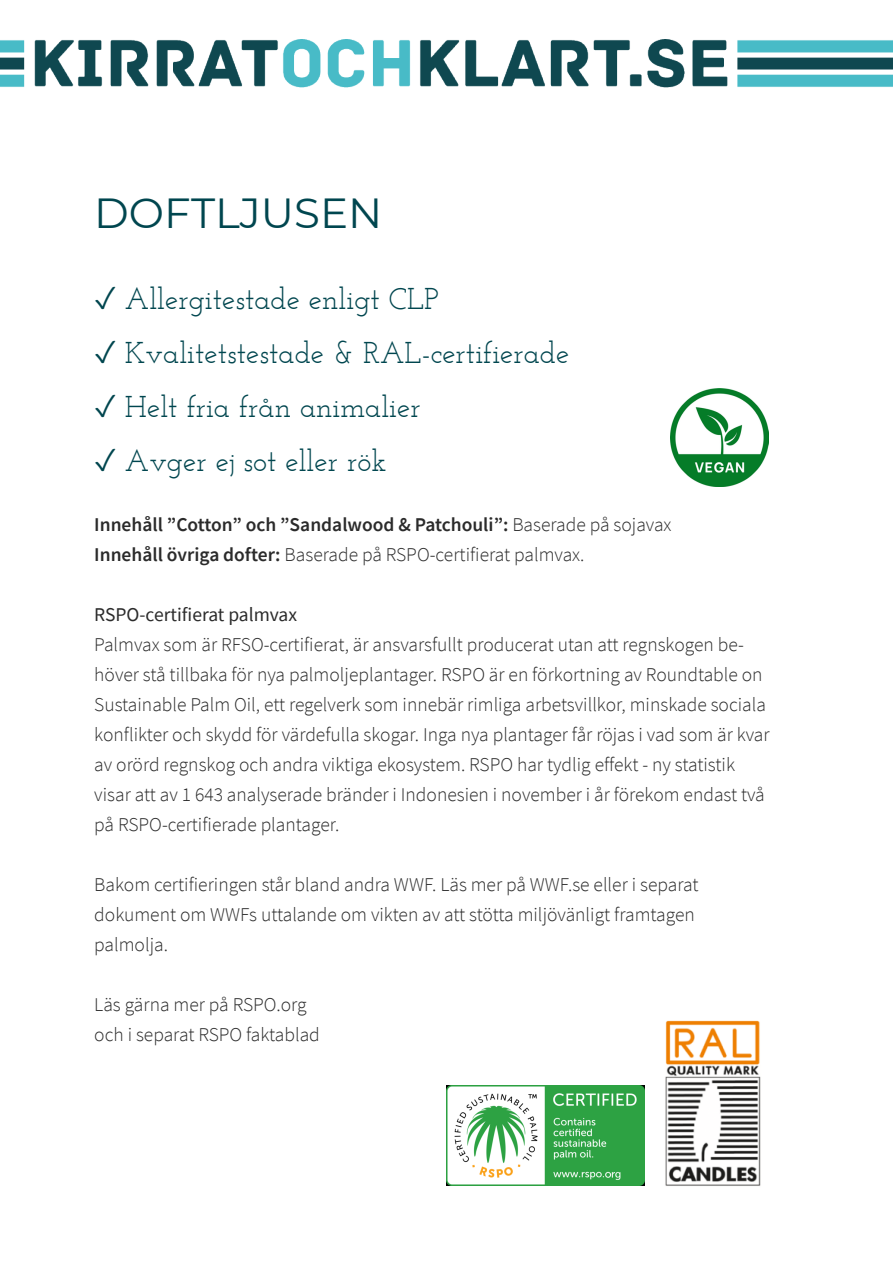
<style>
.page{position:relative;width:893px;height:1263px;background:#fff}
.page>*{position:absolute;margin:0;border:0;box-sizing:border-box;transform-origin:0 0}
.t1{font:42px "Montserrat";color:#00464f}
.t2{font:30px "Josefin Slab";color:#00464f}
.t3{font:300 19.5px/30px "Source Sans Pro";color:#2b2b2b}
.t4{font:600 19.5px "Source Sans Pro";color:#2b2b2b}
.t5{font:19.5px "Source Sans Pro";color:#2b2b2b}
.s1{font-weight:300}
.s2{font-weight:600}
</style>
<div class="page">
<img style="left:0;top:40px;width:893px;height:48px">
<img style="left:446px;top:1085px;width:199px;height:100px">
<img style="left:665px;top:1020px;width:96px;height:166px">
<img style="left:671px;top:388px;width:97px;height:98px">
<p class="t1" style="left:94px;top:184px;width:289px">DOFTLJUSEN</p>
<p class="t2" style="left:94px;top:281px;width:346px">✓ Allergitestade enligt CLP</p>
<p class="t2" style="left:94px;top:335px;width:476px">✓ Kvalitetstestade &amp; RAL-certifierade</p>
<p class="t2" style="left:94px;top:389px;width:328px">✓ Helt fria från animalier</p>
<p class="t2" style="left:94px;top:443px;width:294px">✓ Avger ej sot eller rök</p>
<p class="t4" style="left:94px;top:511px;width:579px">Innehåll ”Cotton” och ”Sandalwood &amp; Patchouli”: <span class="s1">Baserade på sojavax</span></p>
<p class="t3" style="left:94px;top:539px;width:492px"><span class="s2">Innehåll övriga dofter:</span> Baserade på RSPO-certifierat palmvax.</p>
<p class="t5" style="left:94px;top:602px;width:204px">RSPO-certifierat palmvax</p>
<p class="t3" style="left:94px;top:629px;width:677px">Palmvax som är RFSO-certifierat, är ansvarsfullt producerat utan att regnskogen be&shy;höver stå tillbaka för nya palmoljeplantager. RSPO är en förkortning av Roundtable on Sustainable Palm Oil, ett regelverk som innebär rimliga arbetsvillkor, minskade sociala konflikter och skydd för värdefulla skogar. Inga nya plantager får röjas i vad som är kvar av orörd regnskog och andra viktiga ekosystem. RSPO har tydlig effekt - ny statistik visar att av 1 643 analyserade bränder i Indonesien i november i år förekom endast två på RSPO-certifierade plantager.</p>
<p class="t3" style="left:94px;top:869px;width:606px">Bakom certifieringen står bland andra WWF. Läs mer på WWF.se eller i separat dokument om WWFs uttalande om vikten av att stötta miljövänligt framtagen palmolja.</p>
<p class="t3" style="left:94px;top:989px;width:214px">Läs gärna mer på RSPO.org</p>
<p class="t3" style="left:94px;top:1019px;width:227px">och i separat RSPO faktablad</p>
</div>
